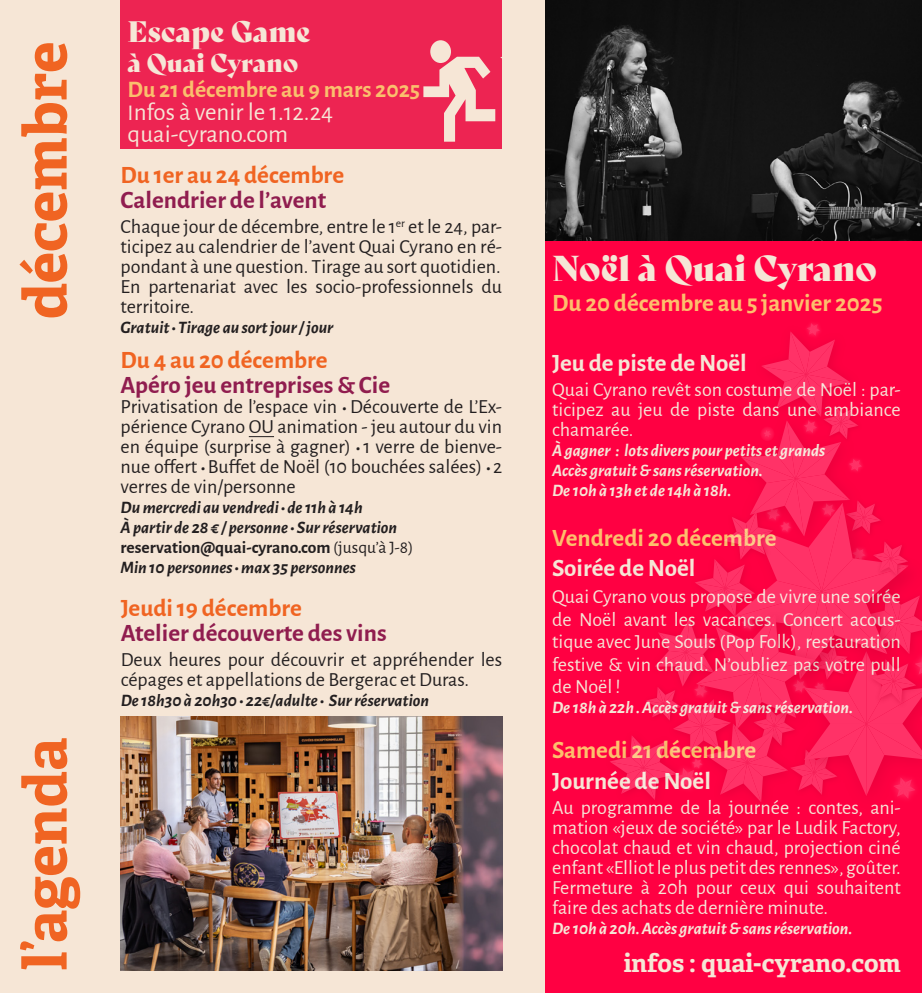
<style>
.page{position:relative;width:922px;height:993px;background:#fff}
.page>*{position:absolute;margin:0;border:0;box-sizing:border-box;transform-origin:0 0}
.t1{font:700 60px "Adelle";color:#f06422}
.t2{font:35px "Bely Display";color:#f6e6d6}
.t3{font:28.75px "Bely Display";color:#f6e6d6}
.t4{font:700 25px "Alegreya Sans";color:#901d4f}
.t5{font:700 25px "Alegreya Sans";color:#fdbf6c}
.t6{font:700 25px "Alegreya Sans";color:#f06422}
.t7{font:700 25px "Alegreya Sans";color:#f6e6d6}
.t8{font:25px "Alegreya Sans";color:#f6e6d6}
.t9{font:700 25px "Adelle";color:#f6e6d6}
.t10{font:25px "Bely Display";letter-spacing:-.005em;color:#f6e6d6}
.t11{font:700 23.75px "Alegreya Sans";color:#fabf6d}
.t12{font:20px/20px "Alegreya Sans";color:#f6e6d6;text-align:justify}
.t13{font:20px/20px "Alegreya Sans";color:#231f20;text-align:justify}
.t14{font:italic 700 17.5px "Alegreya Sans";color:#f6e6d6}
.t15{font:italic 700 17.5px "Alegreya Sans";color:#231f20}
.t16{font:700 17.5px "Alegreya Sans";color:#231f20}
.s1{font-size:22.5px}
.s2{font-weight:700;font-style:italic;font-size:17.5px}
.s3{font-weight:400}
</style>
<div class="page">
<div style="left:0;top:0;width:921px;height:992px;background:#f6e6d6"></div>
<img style="left:545px;top:0;width:376px;height:241px">
<svg style="left:249px;top:436px;width:25px;height:1px"></svg>
<div style="left:545px;top:241px;width:376px;height:751px;background:#ff0042"></div>
<img style="left:121px;top:716px;width:381px;height:254px">
<div style="left:120px;top:0;width:382px;height:148px;background:#ed2452"></div>
<svg style="left:610px;top:323px;width:312px;height:479px"></svg>
<svg style="left:423px;top:40px;width:79px;height:102px"></svg>
<p class="t1" style="left:7px;top:319px;width:279px;rotate:-90deg">décembre</p>
<p class="t1" style="left:7px;top:970px;width:234px;rotate:-90deg">l’agenda</p>
<p class="t3" style="left:128px;top:9px;width:184px">Escape Game</p>
<p class="t10" style="left:128px;top:43px;width:172px">à Quai Cyrano</p>
<p class="t11" style="left:128px;top:72px;width:294px">Du 21 décembre au 9 mars 2025</p>
<p class="t8" style="left:128px;top:94px;width:207px"><span class="s1">I</span>nfos à venir le 1.12.24</p>
<p class="t8" style="left:128px;top:117px;width:162px">quai-cyrano.com</p>
<p class="t6" style="left:120px;top:157px;width:225px">Du 1er au 24 décembre</p>
<p class="t4" style="left:120px;top:182px;width:207px">Calendrier de l’avent</p>
<p class="t13" style="left:120px;top:216px;width:383px">Chaque jour de décembre, entre le 1<sup>er</sup> et le 24, par&shy;ticipez au calendrier de l’avent Quai Cyrano en ré&shy;pondant à une question. Tirage au sort quotidien.</p>
<p class="t13" style="left:120px;top:276px;width:383px">En partenariat avec les socio-professionnels du territoire.</p>
<p class="t15" style="left:120px;top:315px;width:214px">Gratuit • Tirage au sort jour / jour</p>
<p class="t6" style="left:120px;top:342px;width:208px">Du 4 au 20 décembre</p>
<p class="t4" style="left:120px;top:367px;width:271px">Apéro jeu entreprises &amp; Cie</p>
<p class="t13" style="left:120px;top:395px;width:383px">Privatisation de l’espace vin <span class="s2">•</span> Découverte de L’Ex&shy;périence Cyrano OU animation - jeu autour du vin en équipe (surprise à gagner) <span class="s2">•</span> 1 verre de bienve&shy;nue offert <span class="s2">•</span> Buffet de Noël (10 bouchées salées) <span class="s2">•</span> 2 verres de vin/personne</p>
<p class="t15" style="left:120px;top:495px;width:243px">Du mercredi au vendredi • de 11h à 14h</p>
<p class="t15" style="left:120px;top:515px;width:278px">À partir de 28 € / personne • Sur réservation</p>
<p class="t16" style="left:120px;top:534px;width:294px">reservation@quai-cyrano.com <span class="s3">(jusqu’à J-8)</span></p>
<p class="t15" style="left:120px;top:555px;width:237px">Min 10 personnes • max 35 personnes</p>
<p class="t6" style="left:121px;top:589px;width:182px">Jeudi 19 décembre</p>
<p class="t4" style="left:121px;top:614px;width:267px">Atelier découverte des vins</p>
<p class="t13" style="left:121px;top:648px;width:383px">Deux heures pour découvrir et appréhender les cépages et appellations de Bergerac et Duras.</p>
<p class="t15" style="left:121px;top:687px;width:310px">De 18h30 à 20h30 • 22€/adulte • Sur réservation</p>
<p class="t2" style="left:552px;top:239px;width:326px">Noël à Quai Cyrano</p>
<p class="t5" style="left:552px;top:284px;width:332px">Du 20 décembre au 5 janvier 2025</p>
<p class="t7" style="left:552px;top:344px;width:196px">Jeu de piste de Noël</p>
<p class="t12" style="left:552px;top:378px;width:350px">Quai Cyrano revêt son costume de Noël : par&shy;ticipez au jeu de piste dans une ambiance chamarée.</p>
<p class="t14" style="left:552px;top:437px;width:274px">À gagner : lots divers pour petits et grands</p>
<p class="t14" style="left:552px;top:457px;width:212px">Accès gratuit &amp; sans réservation.</p>
<p class="t14" style="left:552px;top:477px;width:181px">De 10h à 13h et de 14h à 18h.</p>
<p class="t5" style="left:552px;top:519px;width:226px">Vendredi 20 décembre</p>
<p class="t7" style="left:552px;top:549px;width:145px">Soirée de Noël</p>
<p class="t12" style="left:552px;top:584px;width:350px;line-height:22.5px">Quai Cyrano vous propose de vivre une soirée de Noël avant les vacances. Concert acous&shy;tique avec June Souls (Pop Folk), restauration festive &amp; vin chaud. N’oubliez pas votre pull de Noël !</p>
<p class="t14" style="left:552px;top:694px;width:302px">De 18h à 22h . Accès gratuit &amp; sans réservation.</p>
<p class="t5" style="left:552px;top:731px;width:205px">Samedi 21 décembre</p>
<p class="t7" style="left:552px;top:761px;width:160px">Journée de Noël</p>
<p class="t12" style="left:552px;top:795px;width:350px">Au programme de la journée : contes, ani&shy;mation «jeux de société» par le Ludik Factory, chocolat chaud et vin chaud, projection ciné enfant «Elliot le plus petit des rennes», goûter.</p>
<p class="t12" style="left:552px;top:875px;width:350px">Fermeture à 20h pour ceux qui souhaitent faire des achats de dernière minute.</p>
<p class="t14" style="left:552px;top:914px;width:302px">De 10h à 20h. Accès gratuit &amp; sans réservation.</p>
<p class="t9" style="left:623px;top:947px;width:278px">infos : quai-cyrano.com</p>
</div>
